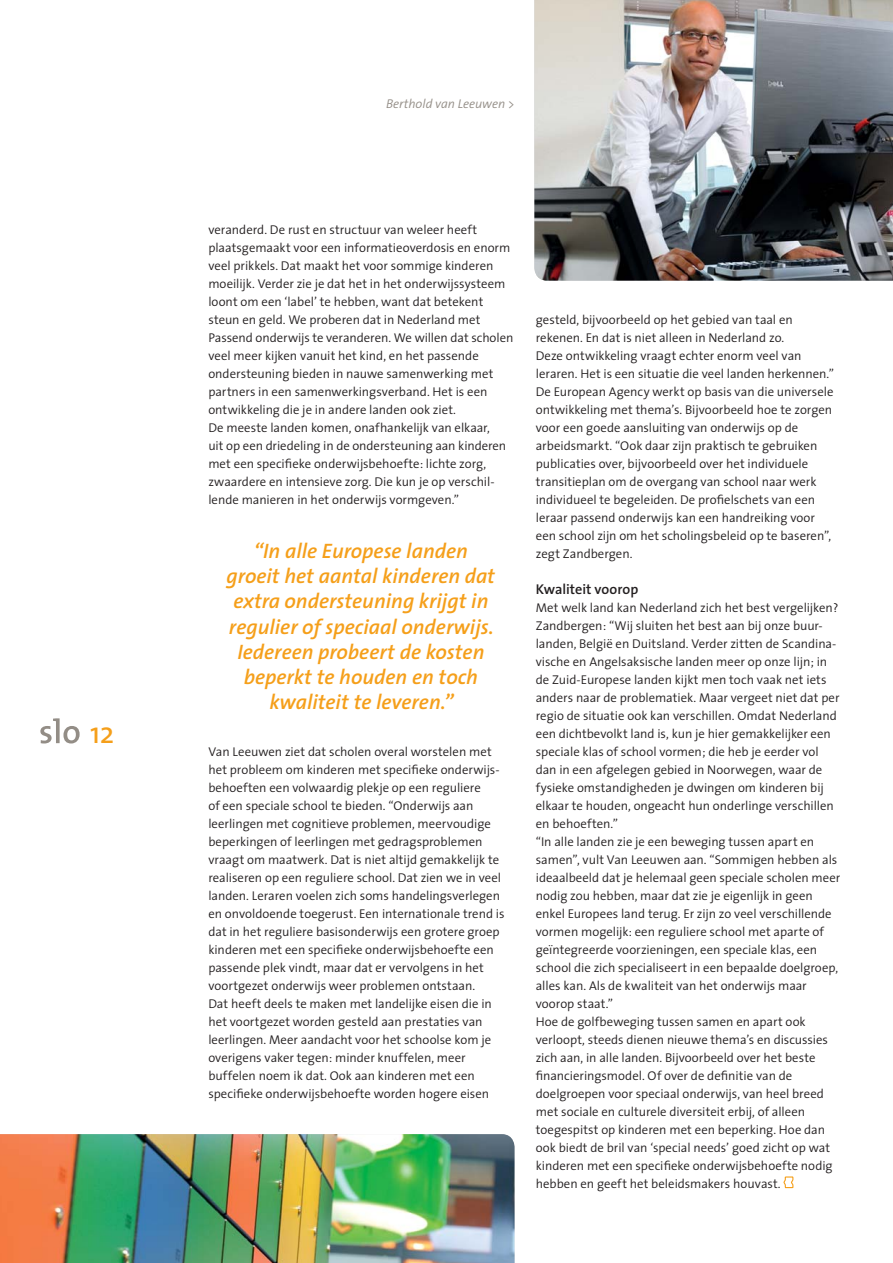
<style>
.page{position:relative;width:893px;height:1263px;background:#fff}
.page>*{position:absolute;margin:0;border:0;box-sizing:border-box;transform-origin:0 0}
.t1{font:30px "The Mix";color:#f59f1a}
.t2{font:italic 600 21px/25.2px "The Sans";color:#f59f1a;text-align:center}
.t3{font:600 14.25px "The Sans";color:#231f20}
.t4{font:300 12.75px/18px "The Sans";color:#231f20}
.t5{font:italic 300 12.75px "The Sans";color:#938d86}
</style>
<div class="page">
<svg style="left:40px;top:718px;width:40px;height:25px"></svg>
<img style="left:534px;top:0;width:359px;height:281px">
<img style="left:0;top:1134px;width:514px;height:129px">
<svg style="left:783px;top:1176px;width:11px;height:13px"></svg>
<h1 class="t1" style="left:90px;top:718px;width:25px">12</h1>
<p class="t5" style="left:386px;top:99px;width:130px">Berthold van Leeuwen &gt;</p>
<p class="t4" style="left:208px;top:221px;width:307px">veranderd. De rust en structuur van weleer heeft plaatsgemaakt voor een informatieoverdosis en enorm veel prikkels. Dat maakt het voor sommige kinderen moeilijk. Verder zie je dat het in het onderwijssysteem loont om een ‘label’ te hebben, want dat betekent steun en geld. We proberen dat in Nederland met Passend onderwijs te veranderen. We willen dat scholen veel meer kijken vanuit het kind, en het passende ondersteuning bieden in nauwe samenwerking met partners in een samenwerkingsverband. Het is een ontwikkeling die je in andere landen ook ziet.<br>De meeste landen komen, onafhankelijk van elkaar,<br>uit op een driedeling in de ondersteuning aan kinderen met een specifieke onderwijsbehoefte: lichte zorg, zwaardere en intensieve zorg. Die kun je op verschil&shy;lende manieren in het onderwijs vormgeven.”</p>
<h2 class="t2" style="left:227px;top:540px;width:270px">“In alle Europese landen groeit het aantal kinderen dat extra ondersteuning krijgt in regulier of speciaal onderwijs.<br>Iedereen probeert de kosten beperkt te houden en toch kwaliteit te leveren.”</h2>
<p class="t4" style="left:208px;top:743px;width:298px">Van Leeuwen ziet dat scholen overal worstelen met het probleem om kinderen met specifieke onderwijs&shy;behoeften een volwaardig plekje op een reguliere<br>of een speciale school te bieden. “Onderwijs aan leerlingen met cognitieve problemen, meervoudige beperkingen of leerlingen met gedragsproblemen vraagt om maatwerk. Dat is niet altijd gemakkelijk te realiseren op een reguliere school. Dat zien we in veel landen. Leraren voelen zich soms handelingsverlegen en onvoldoende toegerust. Een internationale trend is dat in het reguliere basisonderwijs een grotere groep kinderen met een specifieke onderwijsbehoefte een passende plek vindt, maar dat er vervolgens in het voortgezet onderwijs weer problemen ontstaan.<br>Dat heeft deels te maken met landelijke eisen die in het voortgezet worden gesteld aan prestaties van leerlingen. Meer aandacht voor het schoolse kom je overigens vaker tegen: minder knuffelen, meer buffelen noem ik dat. Ook aan kinderen met een specifieke onderwijsbehoefte worden hogere eisen</p>
<p class="t4" style="left:536px;top:311px;width:300px">gesteld, bijvoorbeeld op het gebied van taal en rekenen. En dat is niet alleen in Nederland zo.<br>Deze ontwikkeling vraagt echter enorm veel van leraren. Het is een situatie die veel landen herkennen.” De European Agency werkt op basis van die universele ontwikkeling met thema’s. Bijvoorbeeld hoe te zorgen voor een goede aansluiting van onderwijs op de arbeidsmarkt. “Ook daar zijn praktisch te gebruiken publicaties over, bijvoorbeeld over het individuele transitieplan om de overgang van school naar werk individueel te begeleiden. De profielschets van een leraar passend onderwijs kan een handreiking voor een school zijn om het scholingsbeleid op te baseren”, zegt Zandbergen.</p>
<p class="t3" style="left:536px;top:584px;width:104px">Kwaliteit voorop</p>
<p class="t4" style="left:536px;top:599px;width:306px">Met welk land kan Nederland zich het best vergelijken?<br>Zandbergen: “Wij sluiten het best aan bij onze buur&shy;landen, België en Duitsland. Verder zitten de Scandina&shy;vische en Angelsaksische landen meer op onze lijn; in de Zuid-Europese landen kijkt men toch vaak net iets anders naar de problematiek. Maar vergeet niet dat per regio de situatie ook kan verschillen. Omdat Nederland een dichtbevolkt land is, kun je hier gemakkelijker een speciale klas of school vormen; die heb je eerder vol dan in een afgelegen gebied in Noorwegen, waar de fysieke omstandigheden je dwingen om kinderen bij elkaar te houden, ongeacht hun onderlinge verschillen en behoeften.”<br>“In alle landen zie je een beweging tussen apart en samen”, vult Van Leeuwen aan. “Sommigen hebben als ideaalbeeld dat je helemaal geen speciale scholen meer nodig zou hebben, maar dat zie je eigenlijk in geen enkel Europees land terug. Er zijn zo veel verschillende vormen mogelijk: een reguliere school met aparte of geïntegreerde voorzieningen, een speciale klas, een school die zich specialiseert in een bepaalde doelgroep, alles kan. Als de kwaliteit van het onderwijs maar voorop staat.”<br>Hoe de golfbeweging tussen samen en apart ook verloopt, steeds dienen nieuwe thema’s en discussies zich aan, in alle landen. Bijvoorbeeld over het beste financieringsmodel. Of over de definitie van de doelgroepen voor speciaal onderwijs, van heel breed met sociale en culturele diversiteit erbij, of alleen toegespitst op kinderen met een beperking. Hoe dan ook biedt de bril van ‘special needs’ goed zicht op wat kinderen met een specifieke onderwijsbehoefte nodig hebben en geeft het beleidsmakers houvast.</p>
</div>
